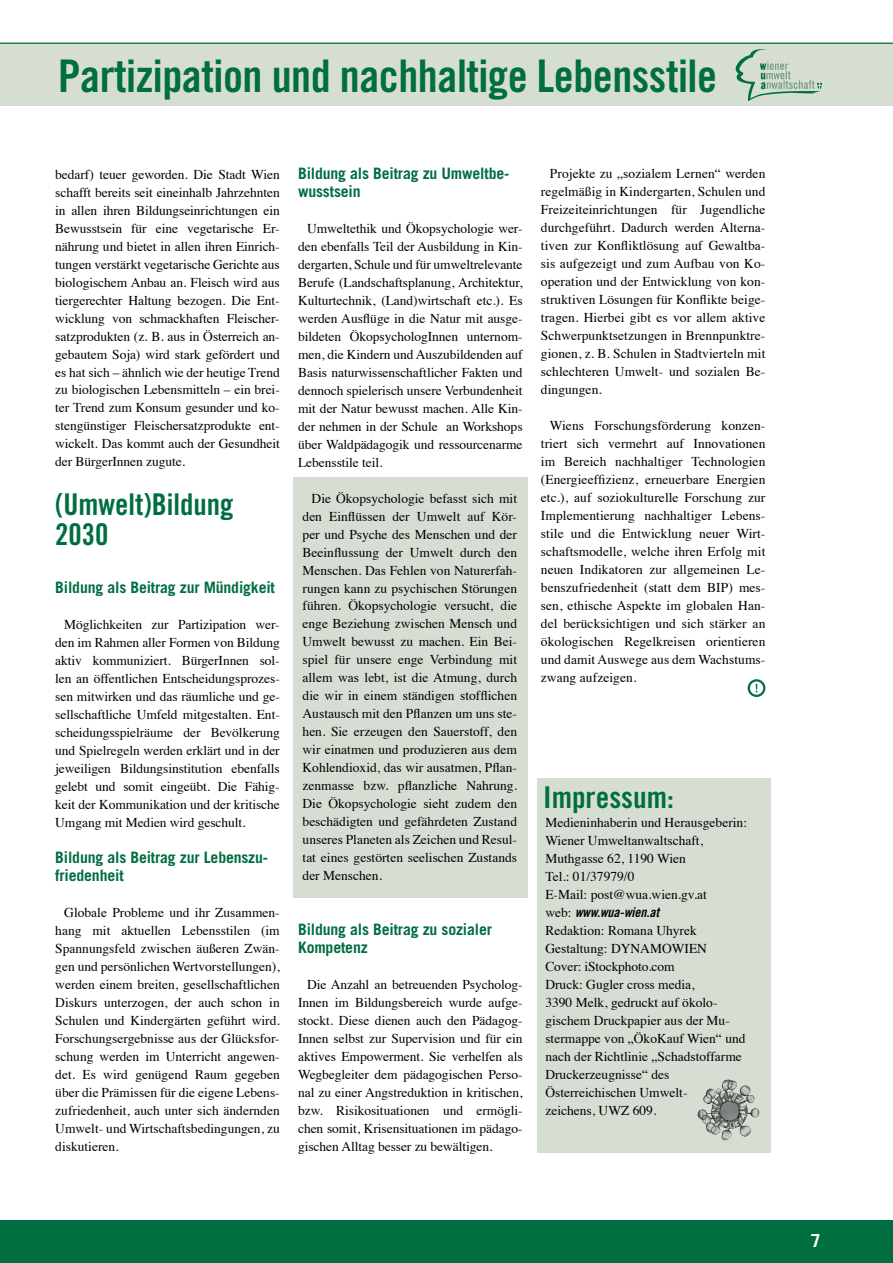
<style>
.page{position:relative;width:893px;height:1263px;background:#fff}
.page>*{position:absolute;margin:0;border:0;box-sizing:border-box;transform-origin:0 0}
.t1{font:45px "Trade Gothic Bold Cond Twenty";letter-spacing:-.01em;color:#006e41}
.t2{font:30px/30px "Trade Gothic Bold Cond Twenty";color:#006e41}
.t3{font:700 18px "Trade Gothic";color:#fff}
.t4{font:700 15.75px/18px "Trade Gothic";letter-spacing:-.01em;color:#006e41}
.t5{font:13.5px/18px "Times";color:#000;text-align:justify}
.t6{font:13.5px "Trade Gothic Bold Cond Twenty Obl";color:#000}
.s1{font-family:"Times"}
</style>
<div class="page">
<div style="left:0;top:1220px;width:893px;height:43px;background:#006e41"></div>
<div style="left:0;top:43px;width:893px;height:63px;background:#d6ded4"></div>
<svg style="left:736px;top:49px;width:86px;height:52px"></svg>
<div style="left:293px;top:477px;width:234px;height:421px;background:#d6ded4"></div>
<hr style="left:0;top:43px;width:893px;height:1px;background:#006e41">
<div style="left:537px;top:778px;width:234px;height:374px;background:#d6ded4"></div>
<img style="left:715px;top:1079px;width:13px;height:19px">
<svg style="left:749px;top:680px;width:15px;height:16px"></svg>
<div style="left:748px;top:679px;width:17px;height:18px;border:2px solid #006e41;border-radius:50%"></div>
<h1 class="t1" style="left:58px;top:48px;width:661px">Partizipation und nachhaltige Lebensstile</h1>
<p class="t5" style="left:55px;top:164px;width:226px">bedarf) teuer geworden. Die Stadt Wien schafft bereits seit eineinhalb Jahrzehnten in allen ihren Bildungseinrichtungen ein Bewusstsein für eine vegetarische Er&shy;nährung und bietet in allen ihren Einrich&shy;tungen verstärkt vegetarische Gerichte aus biologischem Anbau an. Fleisch wird aus tiergerechter Haltung bezogen. Die Ent&shy;wicklung von schmackhaften Fleischer&shy;satzprodukten (z. B. aus in Österreich an&shy;gebautem Soja) wird stark gefördert und es hat sich – ähnlich wie der heutige Trend zu biologischen Lebensmitteln – ein brei&shy;ter Trend zum Konsum gesunder und ko&shy;stengünstiger Fleischersatzprodukte ent&shy;wickelt. Das kommt auch der Gesundheit der BürgerInnen zugute.</p>
<h2 class="t2" style="left:55px;top:489px;width:180px">(Umwelt)Bildung<br>2030</h2>
<p class="t4" style="left:55px;top:578px;width:221px">Bildung als Beitrag zur Mündigkeit</p>
<p class="t5" style="left:55px;top:614px;width:226px;text-indent:9px">Möglichkeiten zur Partizipation wer&shy;den im Rahmen aller Formen von Bildung aktiv kommuniziert. BürgerInnen sol&shy;len an öffentlichen Entscheidungsprozes&shy;sen mitwirken und das räumliche und ge&shy;sellschaftliche Umfeld mitgestalten. Ent&shy;scheidungsspielräume der Bevölkerung und Spielregeln werden erklärt und in der jeweiligen Bildungsinstitution ebenfalls gelebt und somit eingeübt. Die Fähig&shy;keit der Kommunikation und der kritische Umgang mit Medien wird geschult.</p>
<p class="t4" style="left:55px;top:848px;width:214px">Bildung als Beitrag zur Lebenszu&shy;friedenheit</p>
<p class="t5" style="left:55px;top:902px;width:226px;text-indent:9px">Globale Probleme und ihr Zusammen&shy;hang mit aktuellen Lebensstilen (im Spannungsfeld zwischen äußeren Zwän&shy;gen und persönlichen Wertvorstellungen), werden einem breiten, gesellschaftlichen Diskurs unterzogen, der auch schon in Schulen und Kindergärten geführt wird.<br>Forschungsergebnisse aus der Glücksfor&shy;schung werden im Unterricht angewen&shy;det. Es wird genügend Raum gegeben über die Prämissen für die eigene Lebens&shy;zufriedenheit, auch unter sich ändernden Umwelt- und Wirtschaftsbedingungen, zu diskutieren.</p>
<p class="t4" style="left:298px;top:164px;width:213px">Bildung als Beitrag zu Umweltbe&shy;wusstsein</p>
<p class="t5" style="left:298px;top:218px;width:226px;text-indent:9px">Umweltethik und Ökopsychologie wer&shy;den ebenfalls Teil der Ausbildung in Kin&shy;dergarten, Schule und für umweltrelevante Berufe (Landschaftsplanung, Architektur, Kulturtechnik, (Land)wirtschaft etc.). Es werden Ausflüge in die Natur mit ausge&shy;bildeten ÖkopsychologInnen unternom&shy;men, die Kindern und Auszubildenden auf Basis naturwissenschaftlicher Fakten und dennoch spielerisch unsere Verbundenheit mit der Natur bewusst machen. Alle Kin&shy;der nehmen in der Schule an Workshops über Waldpädagogik und ressourcenarme Lebensstile teil.</p>
<p class="t5" style="left:303px;top:488px;width:216px;text-indent:9px">Die Ökopsychologie befasst sich mit den Einflüssen der Umwelt auf Kör&shy;per und Psyche des Menschen und der Beeinflussung der Umwelt durch den Menschen. Das Fehlen von Naturerfah&shy;rungen kann zu psychischen Störungen führen. Ökopsychologie versucht, die enge Beziehung zwischen Mensch und Umwelt bewusst zu machen. Ein Bei&shy;spiel für unsere enge Verbindung mit allem was lebt, ist die Atmung, durch die wir in einem ständigen stofflichen Austausch mit den Pflanzen um uns ste&shy;hen. Sie erzeugen den Sauerstoff, den wir einatmen und produzieren aus dem Kohlendioxid, das wir ausatmen, Pflan&shy;zenmasse bzw. pflanzliche Nahrung.<br>Die Ökopsychologie sieht zudem den beschädigten und gefährdeten Zustand unseres Planeten als Zeichen und Resul&shy;tat eines gestörten seelischen Zustands der Menschen.</p>
<p class="t4" style="left:298px;top:920px;width:195px">Bildung als Beitrag zu sozialer<br>Kompetenz</p>
<p class="t5" style="left:298px;top:974px;width:226px;text-indent:9px">Die Anzahl an betreuenden Psycholog-Innen im Bildungsbereich wurde aufge&shy;stockt. Diese dienen auch den Pädagog-Innen selbst zur Supervision und für ein aktives Empowerment. Sie verhelfen als Wegbegleiter dem pädagogischen Perso&shy;nal zu einer Angstreduktion in kritischen, bzw. Risikosituationen und ermögli&shy;chen somit, Krisensituationen im pädago&shy;gischen Alltag besser zu bewältigen.</p>
<p class="t5" style="left:541px;top:164px;width:226px;text-indent:9px">Projekte zu „sozialem Lernen“ werden regelmäßig in Kindergarten, Schulen und Freizeiteinrichtungen für Jugendliche durchgeführt. Dadurch werden Alterna&shy;tiven zur Konfliktlösung auf Gewaltba&shy;sis aufgezeigt und zum Aufbau von Ko&shy;operation und der Entwicklung von kon&shy;struktiven Lösungen für Konflikte beige&shy;tragen. Hierbei gibt es vor allem aktive Schwerpunktsetzungen in Brennpunktre&shy;gionen, z. B. Schulen in Stadtvierteln mit schlechteren Umwelt- und sozialen Be&shy;dingungen.</p>
<p class="t5" style="left:541px;top:416px;width:226px;text-indent:9px">Wiens Forschungsförderung konzen&shy;triert sich vermehrt auf Innovationen im Bereich nachhaltiger Technologien (Energieeffizienz, erneuerbare Energien etc.), auf soziokulturelle Forschung zur Implementierung nachhaltiger Lebens&shy;stile und die Entwicklung neuer Wirt&shy;schaftsmodelle, welche ihren Erfolg mit neuen Indikatoren zur allgemeinen Le&shy;benszufriedenheit (statt dem BIP) mes&shy;sen, ethische Aspekte im globalen Han&shy;del berücksichtigen und sich stärker an ökologischen Regelkreisen orientieren und damit Auswege aus dem Wachstums&shy;zwang aufzeigen.</p>
<h2 class="t2" style="left:543px;top:782px;width:132px">Impressum:</h2>
<p class="t5" style="left:545px;top:812px;width:203px;text-align:left">Medieninhaberin und Herausgeberin:<br>Wiener Umweltanwaltschaft,<br>Muthgasse 62, 1190 Wien<br>Tel.: 01/37979/0<br>E-Mail: post@wua.wien.gv.at</p>
<p class="t6" style="left:545px;top:903px;width:115px"><span class="s1">web:</span> www.wua-wien.at</p>
<p class="t5" style="left:545px;top:920px;width:202px;text-align:left">Redaktion: Romana Uhyrek<br>Gestaltung: DYNAMOWIEN<br>Cover: iStockphoto.com<br>Druck: Gugler cross media,<br>3390 Melk, gedruckt auf ökolo&shy;gischem Druckpapier aus der Mu&shy;stermappe von „ÖkoKauf Wien“ und nach der Richtlinie „Schadstoffarme<br>Druckerzeugnisse“ des<br>Österreichischen Umwelt-<br>zeichens, UWZ 609.</p>
<h3 class="t3" style="left:811px;top:1229px;width:12px">7</h3>
</div>
